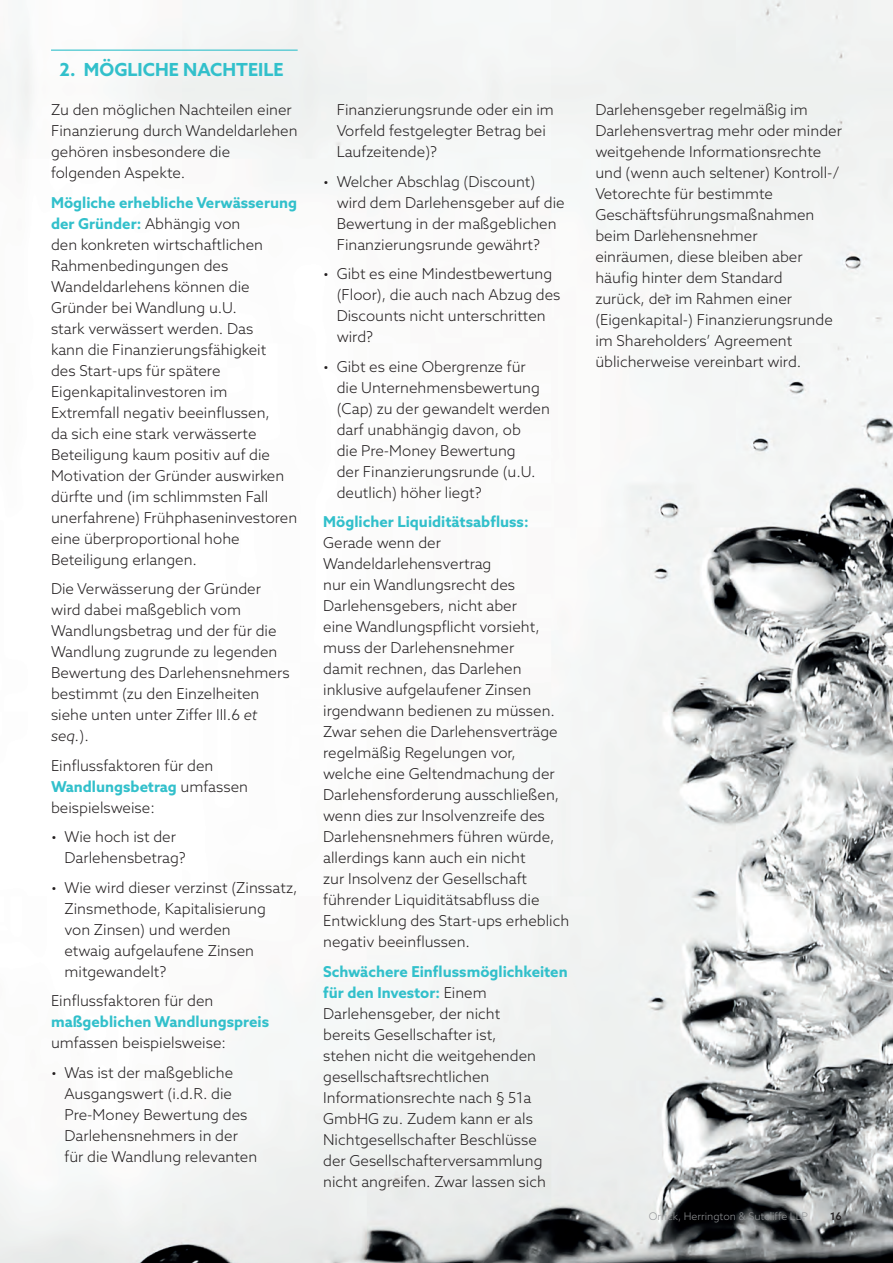
<style>
.page{position:relative;width:893px;height:1263px;background:#fff}
.page>*{position:absolute;margin:0;border:0;box-sizing:border-box;transform-origin:0 0}
.t1{font:700 18px "Azo Sans";color:#32c0cb}
.t2{font:300 15px/21px "Azo Sans";color:#231f20}
.t3{font:700 15px "Azo Sans";color:#32c0cb}
.t4{font:300 10.5px "Azo Sans";color:#939598}
.t5{font:500 10.5px "Azo Sans";color:#231f20}
.s1{font-weight:700;color:#32c0cb}
.s2{font-style:italic}
</style>
<div class="page">
<img style="left:0;top:0;width:893px;height:1263px">
<hr style="left:51px;top:50px;width:247px;height:1px;background:#32c0cb">
<p class="t1" style="left:60px;top:58px;width:225px">2. MÖGLICHE NACHTEILE</p>
<p class="t2" style="left:51px;top:99px;width:248px">Zu den möglichen Nachteilen einer<br>Finanzierung durch Wandeldarlehen gehören insbesondere die folgenden Aspekte.</p>
<p class="t2" style="left:51px;top:191px;width:248px"><span class="s1">Mögliche erhebliche Verwässerung der Gründer:</span> Abhängig von<br>den konkreten wirtschaftlichen<br>Rahmenbedingungen des<br>Wandeldarlehens können die<br>Gründer bei Wandlung u.U.<br>stark verwässert werden. Das<br>kann die Finanzierungsfähigkeit<br>des Start-ups für spätere<br>Eigenkapitalinvestoren im<br>Extremfall negativ beeinflussen,<br>da sich eine stark verwässerte<br>Beteiligung kaum positiv auf die<br>Motivation der Gründer auswirken dürfte und (im schlimmsten Fall unerfahrene) Frühphaseninvestoren eine überproportional hohe<br>Beteiligung erlangen.</p>
<p class="t2" style="left:51px;top:578px;width:240px">Die Verwässerung der Gründer wird dabei maßgeblich vom<br>Wandlungsbetrag und der für die<br>Wandlung zugrunde zu legenden<br>Bewertung des Darlehensnehmers bestimmt (zu den Einzelheiten siehe unten unter Ziffer III.6 <span class="s2">et seq.</span>).</p>
<p class="t2" style="left:51px;top:754px;width:198px">Einflussfaktoren für den<br><span class="s1">Wandlungsbetrag</span> umfassen beispielsweise:</p>
<p class="t2" style="left:65px;top:826px;width:123px;text-indent:-14px">• Wie hoch ist der<br>Darlehensbetrag?</p>
<p class="t2" style="left:65px;top:876px;width:235px;text-indent:-14px">• Wie wird dieser verzinst (Zinssatz,<br>Zinsmethode, Kapitalisierung<br>von Zinsen) und werden<br>etwaig aufgelaufene Zinsen mitgewandelt?</p>
<p class="t2" style="left:51px;top:990px;width:164px">Einflussfaktoren für den</p>
<p class="t3" style="left:51px;top:1012px;width:220px">maßgeblichen Wandlungspreis</p>
<p class="t2" style="left:51px;top:1032px;width:176px">umfassen beispielsweise:</p>
<p class="t2" style="left:65px;top:1061px;width:194px;text-indent:-14px">• Was ist der maßgebliche<br>Ausgangswert (i.d.R. die<br>Pre-Money Bewertung des<br>Darlehensnehmers in der für die Wandlung relevanten</p>
<p class="t2" style="left:337px;top:99px;width:219px">Finanzierungsrunde oder ein im<br>Vorfeld festgelegter Betrag bei<br>Laufzeitende)?</p>
<p class="t2" style="left:337px;top:170px;width:229px;text-indent:-14px">• Welcher Abschlag (Discount) wird dem Darlehensgeber auf die<br>Bewertung in der maßgeblichen<br>Finanzierungsrunde gewährt?</p>
<p class="t2" style="left:337px;top:263px;width:225px;text-indent:-14px">• Gibt es eine Mindestbewertung (Floor), die auch nach Abzug des<br>Discounts nicht unterschritten wird?</p>
<p class="t2" style="left:337px;top:355px;width:215px;text-indent:-14px">• Gibt es eine Obergrenze für die Unternehmensbewertung (Cap) zu der gewandelt werden darf unabhängig davon, ob<br>die Pre-Money Bewertung<br>der Finanzierungsrunde (u.U. deutlich) höher liegt?</p>
<p class="t3" style="left:323px;top:512px;width:207px">Möglicher Liquiditätsabfluss:</p>
<p class="t2" style="left:323px;top:532px;width:248px">Gerade wenn der<br>Wandeldarlehensvertrag<br>nur ein Wandlungsrecht des<br>Darlehensgebers, nicht aber<br>eine Wandlungspflicht vorsieht, muss der Darlehensnehmer<br>damit rechnen, das Darlehen inklusive aufgelaufener Zinsen irgendwann bedienen zu müssen.<br>Zwar sehen die Darlehensverträge regelmäßig Regelungen vor,<br>welche eine Geltendmachung der<br>Darlehensforderung ausschließen, wenn dies zur Insolvenzreife des<br>Darlehensnehmers führen würde, allerdings kann auch ein nicht<br>zur Insolvenz der Gesellschaft führender Liquiditätsabfluss die<br>Entwicklung des Start-ups erheblich negativ beeinflussen.</p>
<p class="t2" style="left:323px;top:960px;width:246px"><span class="s1">Schwächere Einflussmöglichkeiten für den Investor:</span> Einem<br>Darlehensgeber, der nicht<br>bereits Gesellschafter ist,<br>stehen nicht die weitgehenden gesellschaftsrechtlichen<br>Informationsrechte nach § 51a<br>GmbHG zu. Zudem kann er als<br>Nichtgesellschafter Beschlüsse<br>der Gesellschafterversammlung nicht angreifen. Zwar lassen sich</p>
<p class="t2" style="left:595px;top:99px;width:248px">Darlehensgeber regelmäßig im<br>Darlehensvertrag mehr oder minder weitgehende Informationsrechte und (wenn auch seltener) Kontroll-/<br>Vetorechte für bestimmte<br>Geschäftsführungsmaßnahmen beim Darlehensnehmer<br>einräumen, diese bleiben aber häufig hinter dem Standard<br>zurück, der im Rahmen einer (Eigenkapital-) Finanzierungsrunde im Shareholders’ Agreement üblicherweise vereinbart wird.</p>
<p class="t4" style="left:649px;top:1210px;width:160px">Orrick, Herrington &amp; Sutcliffe LLP</p>
<p class="t5" style="left:830px;top:1209px;width:13px">16</p>
</div>
